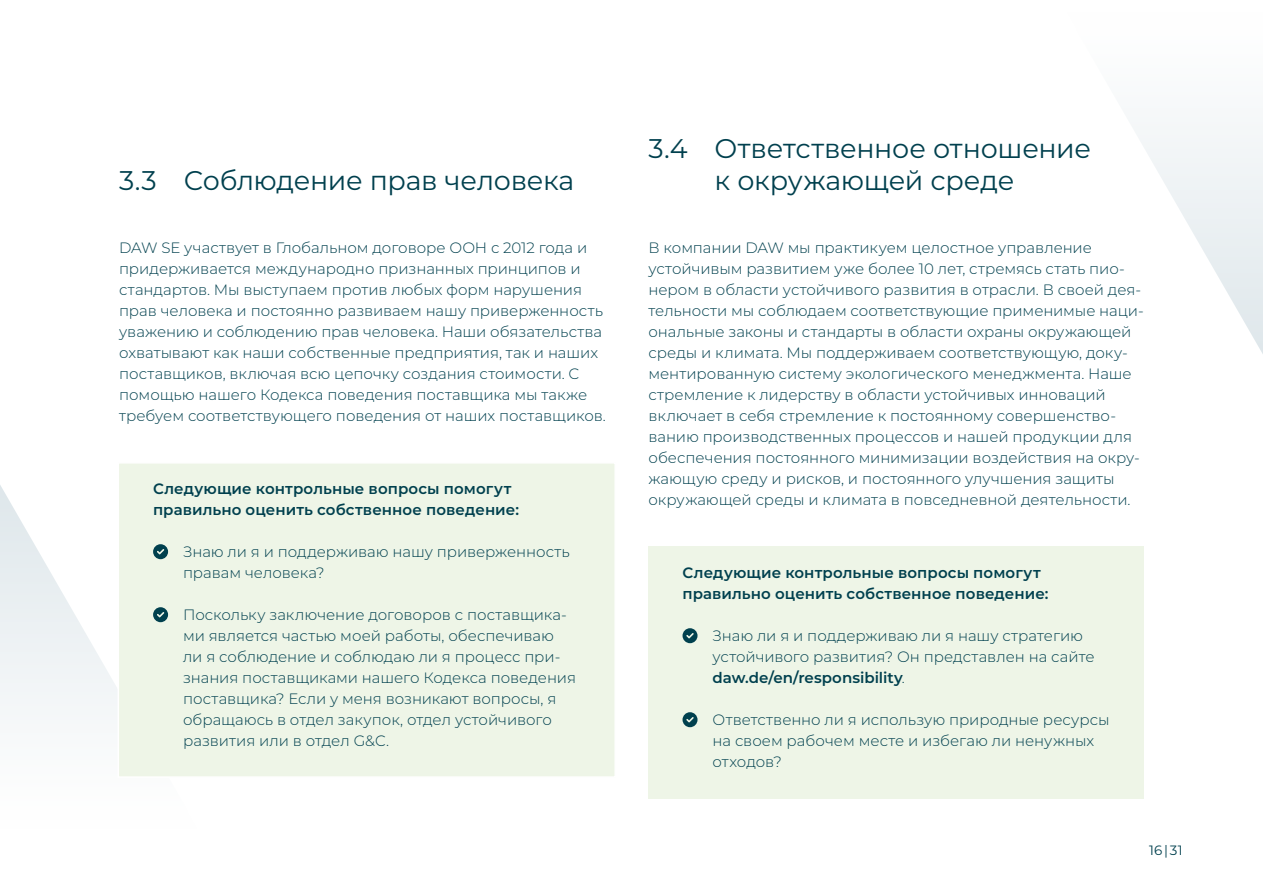
<style>
.page{position:relative;width:1263px;height:893px;background:#fff}
.page>*{position:absolute;margin:0;border:0;box-sizing:border-box;transform-origin:0 0}
.t1{font:27px/31.5px "Montserrat";letter-spacing:-.01em;color:#00404e;text-align:center}
.t2{font:300 15px/21px "Montserrat";letter-spacing:-.005em;color:#00404e}
.t3{font:600 15px/21px "Montserrat";letter-spacing:.005em;color:#00404e}
.t4{font:13.5px "Montserrat";color:#00404e}
.s1{font-weight:600}
</style>
<div class="page">
<svg style="left:1065px;top:126px;width:198px;height:421px"></svg>
<svg style="left:0;top:485px;width:117px;height:230px"></svg>
<div style="left:119px;top:463px;width:496px;height:313px;background:#eef5e7"></div>
<div style="left:648px;top:547px;width:496px;height:252px;background:#eef5e7"></div>
<svg style="left:682px;top:628px;width:15px;height:15px"></svg>
<svg style="left:682px;top:712px;width:15px;height:15px"></svg>
<h1 class="t1" style="left:119px;top:164px;width:457px">3.3 Соблюдение прав человека</h1>
<h1 class="t1" style="left:648px;top:132px;width:444px">3.4 Ответственное отношение к окружающей среде</h1>
<p class="t2" style="left:119px;top:236px;width:488px">DAW SE участвует в Глобальном договоре ООН с 2012 года и придерживается международно признанных принципов и стандартов. Мы выступаем против любых форм нарушения прав человека и постоянно развиваем нашу приверженность уважению и соблюдению прав человека. Наши обязательства охватывают как наши собственные предприятия, так и наших поставщиков, включая всю цепочку создания стоимости. С помощью нашего Кодекса поведения поставщика мы также требуем соответствующего поведения от наших поставщиков.</p>
<p class="t2" style="left:648px;top:236px;width:497px">В компании DAW мы практикуем целостное управление устойчивым развитием уже более 10 лет, стремясь стать пио&shy;нером в области устойчивого развития в отрасли. В своей дея&shy;тельности мы соблюдаем соответствующие применимые наци&shy;ональные законы и стандарты в области охраны окружающей среды и климата. Мы поддерживаем соответствующую, доку&shy;ментированную систему экологического менеджмента. Наше стремление к лидерству в области устойчивых инноваций включает в себя стремление к постоянному совершенство&shy;ванию производственных процессов и нашей продукции для обеспечения постоянного минимизации воздействия на окру&shy;жающую среду и рисков, и постоянного улучшения защиты окружающей среды и климата в повседневной деятельности.</p>
<p class="t3" style="left:153px;top:478px;width:367px">Следующие контрольные вопросы помогут правильно оценить собственное поведение:</p>
<p class="t2" style="left:183px;top:541px;width:388px">Знаю ли я и поддерживаю нашу приверженность правам человека?</p>
<p class="t2" style="left:183px;top:604px;width:394px">Поскольку заключение договоров с поставщика&shy;ми является частью моей работы, обеспечиваю ли я соблюдение и соблюдаю ли я процесс при&shy;знания поставщиками нашего Кодекса поведения поставщика? Если у меня возникают вопросы, я обращаюсь в отдел закупок, отдел устойчивого развития или в отдел G&amp;C.</p>
<p class="t3" style="left:682px;top:562px;width:367px">Следующие контрольные вопросы помогут правильно оценить собственное поведение:</p>
<p class="t2" style="left:712px;top:625px;width:384px">Знаю ли я и поддерживаю ли я нашу стратегию устойчивого развития? Он представлен на сайте <span class="s1">daw.de/en/responsibility</span>.</p>
<p class="t2" style="left:712px;top:709px;width:399px">Ответственно ли я использую природные ресурсы на своем рабочем месте и избегаю ли ненужных отходов?</p>
<p class="t4" style="left:1149px;top:841px;width:35px">16 | 31</p>
</div>
